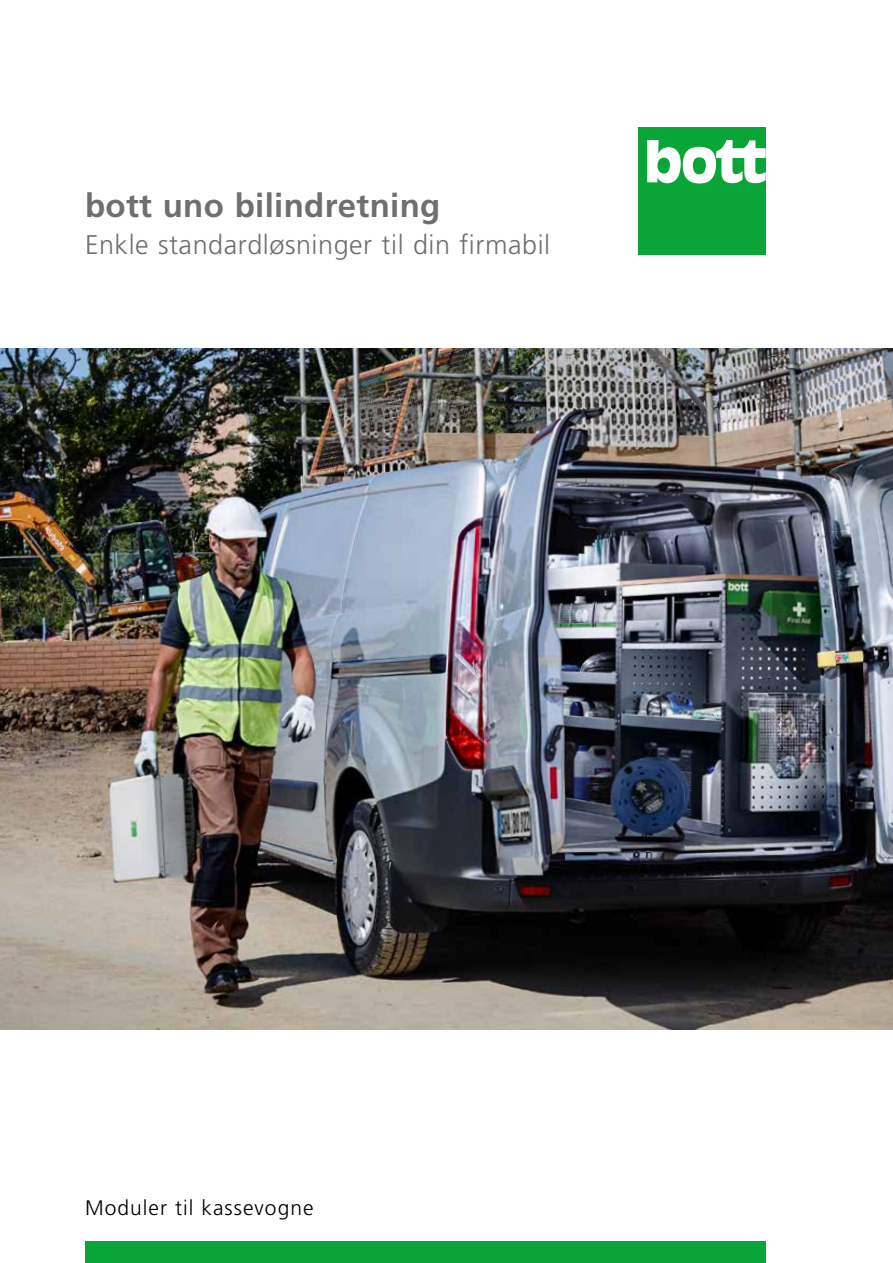
<style>
.page{position:relative;width:893px;height:1263px;background:#fff}
.page>*{position:absolute;margin:0;border:0;box-sizing:border-box;transform-origin:0 0}
.t1{font:700 33px "Frutiger LT Pro";letter-spacing:.01em;color:#6f6f6e}
.t2{font:300 27px "Frutiger LT Pro";letter-spacing:.02em;color:#6f6f6e}
.t3{font:300 21px "Frutiger LT Pro";letter-spacing:.05em;color:#000}
</style>
<div class="page">
<div style="left:638px;top:128px;width:127px;height:127px;background:#0aa537"></div>
<svg style="left:647px;top:140px;width:118px;height:43px"></svg>
<div style="left:85px;top:1242px;width:680px;height:21px;background:#0aa537"></div>
<img style="left:0;top:349px;width:893px;height:680px">
<p class="t1" style="left:85px;top:186px;width:357px">bott uno bilindretning</p>
<p class="t2" style="left:85px;top:229px;width:467px">Enkle standardløsninger til din firmabil</p>
<p class="t3" style="left:85px;top:1195px;width:230px">Moduler til kassevogne</p>
</div>
